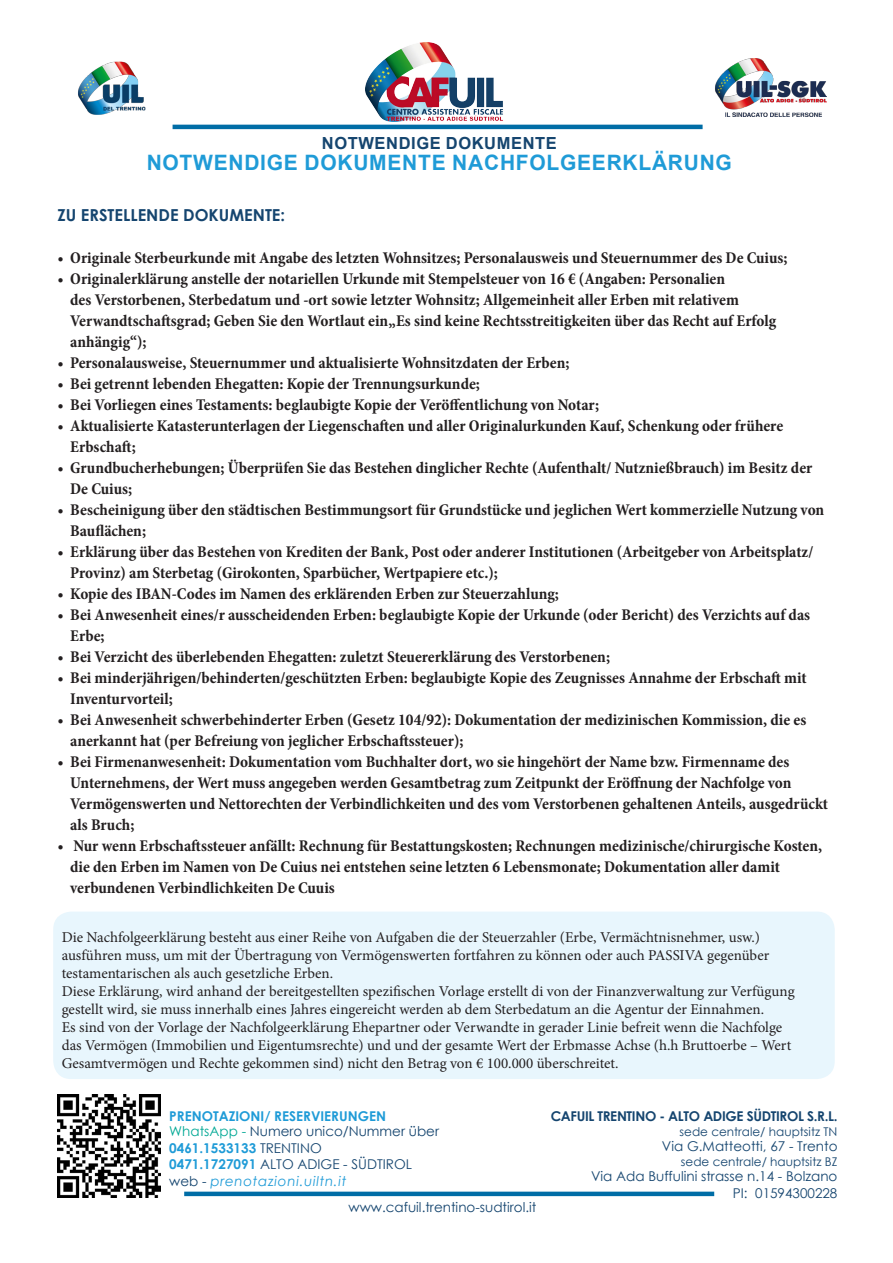
<style>
.page{position:relative;width:893px;height:1263px;background:#fff}
.page>*{position:absolute;margin:0;border:0;box-sizing:border-box;transform-origin:0 0}
.t1{font:700 21.15px "Arial";letter-spacing:.035em;color:#1f9bd7}
.t2{font:700 16.65px "Arial";letter-spacing:.035em;color:#15456f}
.t3{font:700 condensed 16.5px/21px "Minion Pro";color:#231f20}
.t4{font:700 16.5px "Century Gothic";color:#15456f}
.t5{font:15px "Minion Pro";color:#231f20}
.t6{font:13.5px "Century Gothic";color:#15456f}
.t7{font:700 13.5px "Century Gothic";color:#1f9bd7}
.t8{font:700 13.5px "Century Gothic";letter-spacing:-.025em;color:#15456f}
.t9{font:italic 13.5px "Century Gothic";letter-spacing:.05em;color:#1f9bd7}
.t10{font:12px "Century Gothic";color:#15456f}
.s1{color:#00a895}
.s2{font-weight:400;color:#15456f}
.s3{font-weight:700;color:#1f9bd7}
.s4{font-style:normal;color:#15456f}
</style>
<div class="page">
<div style="left:53px;top:911px;width:782px;height:168px;background:#e8f6fd;border-radius:18px"></div>
<hr style="left:173px;top:125px;width:530px;height:4px;background:#006da6">
<img style="left:57px;top:1094px;width:104px;height:104px">
<img style="left:715px;top:59px;width:111px;height:58px">
<img style="left:78px;top:61px;width:68px;height:54px">
<img style="left:365px;top:42px;width:138px;height:79px">
<div style="left:184px;top:1191px;width:530px;height:5px;background:#006da6"></div>
<p class="t2" style="left:322px;top:131px;width:236px">NOTWENDIGE DOKUMENTE</p>
<p class="t1" style="left:147px;top:147px;width:587px">NOTWENDIGE DOKUMENTE NACHFOLGEERKLÄRUNG</p>
<p class="t4" style="left:57px;top:203px;width:229px">ZU ERSTELLENDE DOKUMENTE:</p>
<p class="t3" style="left:57px;top:247px;width:732px">• Originale Sterbeurkunde mit Angabe des letzten Wohnsitzes; Personalausweis und Steuernummer des De Cuius;</p>
<p class="t3" style="left:70px;top:268px;width:708px;text-indent:-13px">• Originalerklärung anstelle der notariellen Urkunde mit Stempelsteuer von 16 € (Angaben: Personalien<br>des Verstorbenen, Sterbedatum und -ort sowie letzter Wohnsitz; Allgemeinheit aller Erben mit relativem Verwandtschaftsgrad; Geben Sie den Wortlaut ein„Es sind keine Rechtsstreitigkeiten über das Recht auf Erfolg anhängig“);</p>
<p class="t3" style="left:57px;top:352px;width:513px">• Personalausweise, Steuernummer und aktualisierte Wohnsitzdaten der Erben;</p>
<p class="t3" style="left:57px;top:373px;width:424px">• Bei getrennt lebenden Ehegatten: Kopie der Trennungsurkunde;</p>
<p class="t3" style="left:57px;top:394px;width:543px">• Bei Vorliegen eines Testaments: beglaubigte Kopie der Veröffentlichung von Notar;</p>
<p class="t3" style="left:70px;top:415px;width:714px;text-indent:-13px">• Aktualisierte Katasterunterlagen der Liegenschaften und aller Originalurkunden Kauf, Schenkung oder frühere<br>Erbschaft;</p>
<p class="t3" style="left:70px;top:457px;width:744px;text-indent:-13px">• Grundbucherhebungen; Überprüfen Sie das Bestehen dinglicher Rechte (Aufenthalt/ Nutznießbrauch) im Besitz der<br>De Cuius;</p>
<p class="t3" style="left:70px;top:499px;width:755px;text-indent:-13px">• Bescheinigung über den städtischen Bestimmungsort für Grundstücke und jeglichen Wert kommerzielle Nutzung von<br>Bauflächen;</p>
<p class="t3" style="left:70px;top:541px;width:745px;text-indent:-13px">• Erklärung über das Bestehen von Krediten der Bank, Post oder anderer Institutionen (Arbeitgeber von Arbeitsplatz/<br>Provinz) am Sterbetag (Girokonten, Sparbücher, Wertpapiere etc.);</p>
<p class="t3" style="left:57px;top:583px;width:503px">• Kopie des IBAN-Codes im Namen des erklärenden Erben zur Steuerzahlung;</p>
<p class="t3" style="left:70px;top:604px;width:742px;text-indent:-13px">• Bei Anwesenheit eines/r ausscheidenden Erben: beglaubigte Kopie der Urkunde (oder Bericht) des Verzichts auf das<br>Erbe;</p>
<p class="t3" style="left:57px;top:646px;width:554px">• Bei Verzicht des überlebenden Ehegatten: zuletzt Steuererklärung des Verstorbenen;</p>
<p class="t3" style="left:70px;top:667px;width:738px;text-indent:-13px">• Bei minderjährigen/behinderten/geschützten Erben: beglaubigte Kopie des Zeugnisses Annahme der Erbschaft mit<br>Inventurvorteil;</p>
<p class="t3" style="left:70px;top:709px;width:738px;text-indent:-13px">• Bei Anwesenheit schwerbehinderter Erben (Gesetz 104/92): Dokumentation der medizinischen Kommission, die es anerkannt hat (per Befreiung von jeglicher Erbschaftssteuer);</p>
<p class="t3" style="left:70px;top:751px;width:759px;text-indent:-13px">• Bei Firmenanwesenheit: Dokumentation vom Buchhalter dort, wo sie hingehört der Name bzw. Firmenname des Unternehmens, der Wert muss angegeben werden Gesamtbetrag zum Zeitpunkt der Eröffnung der Nachfolge von Vermögenswerten und Nettorechten der Verbindlichkeiten und des vom Verstorbenen gehaltenen Anteils, ausgedrückt als Bruch;</p>
<p class="t3" style="left:70px;top:835px;width:753px;text-indent:-13px">• Nur wenn Erbschaftssteuer anfällt: Rechnung für Bestattungskosten; Rechnungen medizinische/chirurgische Kosten, die den Erben im Namen von De Cuius nei entstehen seine letzten 6 Lebensmonate; Dokumentation aller damit verbundenen Verbindlichkeiten De Cuuis</p>
<p class="t5" style="left:62px;top:927px;width:700px">Die Nachfolgeerklärung besteht aus einer Reihe von Aufgaben die der Steuerzahler (Erbe, Vermächtnisnehmer, usw.)</p>
<p class="t5" style="left:62px;top:945px;width:709px">ausführen muss, um mit der Übertragung von Vermögenswerten fortfahren zu können oder auch PASSIVA gegenüber</p>
<p class="t5" style="left:62px;top:963px;width:273px">testamentarischen als auch gesetzliche Erben.</p>
<p class="t5" style="left:62px;top:981px;width:734px">Diese Erklärung, wird anhand der bereitgestellten spezifischen Vorlage erstellt di von der Finanzverwaltung zur Verfügung</p>
<p class="t5" style="left:62px;top:999px;width:704px">gestellt wird, sie muss innerhalb eines Jahres eingereicht werden ab dem Sterbedatum an die Agentur der Einnahmen.</p>
<p class="t5" style="left:62px;top:1017px;width:722px">Es sind von der Vorlage der Nachfolgeerklärung Ehepartner oder Verwandte in gerader Linie befreit wenn die Nachfolge</p>
<p class="t5" style="left:62px;top:1035px;width:731px">das Vermögen (Immobilien und Eigentumsrechte) und und der gesamte Wert der Erbmasse Achse (h.h Bruttoerbe – Wert</p>
<p class="t5" style="left:62px;top:1053px;width:558px">Gesamtvermögen und Rechte gekommen sind) nicht den Betrag von € 100.000 überschreitet.</p>
<p class="t7" style="left:169px;top:1106px;width:218px">PRENOTAZIONI/ RESERVIERUNGEN</p>
<p class="t6" style="left:169px;top:1122px;width:271px"><span class="s1">WhatsApp -</span> Numero unico/Nummer über</p>
<p class="t7" style="left:169px;top:1137px;width:154px">0461.1533133 <span class="s2">TRENTINO</span></p>
<p class="t6" style="left:169px;top:1155px;width:244px"><span class="s3">0471.1727091</span> ALTO ADIGE - SÜDTIROL</p>
<p class="t9" style="left:169px;top:1171px;width:178px"><span class="s4">web -</span> prenotazioni.uiltn.it</p>
<p class="t6" style="left:348px;top:1198px;width:190px">www.cafuil.trentino-sudtirol.it</p>
<p class="t8" style="left:551px;top:1106px;width:288px">CAFUIL TRENTINO - ALTO ADIGE SÜDTIROL S.R.L.</p>
<p class="t10" style="left:679px;top:1123px;width:159px">sede centrale/ hauptsitz TN</p>
<p class="t6" style="left:662px;top:1137px;width:177px">Via G.Matteotti, 67 - Trento</p>
<p class="t10" style="left:681px;top:1153px;width:158px">sede centrale/ hauptsitz BZ</p>
<p class="t6" style="left:591px;top:1167px;width:248px">Via Ada Buffulini strasse n.14 - Bolzano</p>
<p class="t6" style="left:733px;top:1183px;width:106px">PI: 01594300228</p>
</div>
